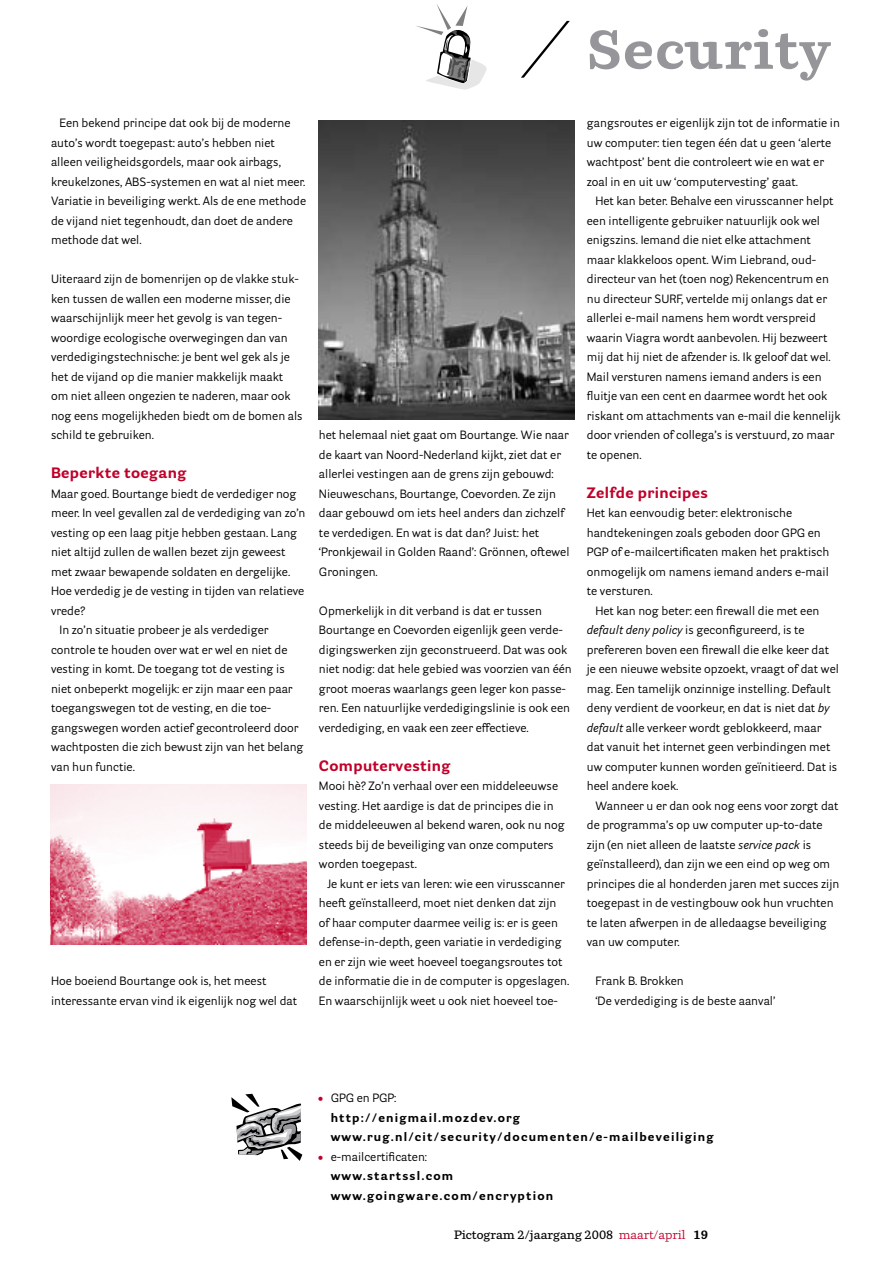
<style>
.page{position:relative;width:893px;height:1263px;background:#fff}
.page>*{position:absolute;margin:0;border:0;box-sizing:border-box;transform-origin:0 0}
.t1{font:700 54px "Parry";letter-spacing:.025em;color:#96969a}
.t2{font:700 15px "Parry Grotesque";letter-spacing:.025em;color:#c0002a}
.t3{font:12px/19.5px "Parry Grotesque";color:#000}
.t4{font:700 12px/19.5px "Parry Grotesque";letter-spacing:.1em;color:#000}
.t5{font:600 12px "Parry";color:#000}
.s1{font-style:italic}
.s2{font-weight:400;color:#c0002a}
.s3{font-weight:400}
.s4{font-weight:700}
</style>
<div class="page">
<svg style="left:521px;top:20px;width:49px;height:58px"></svg>
<svg style="left:416px;top:4px;width:71px;height:86px"></svg>
<svg style="left:231px;top:1094px;width:71px;height:67px"></svg>
<img style="left:51px;top:784px;width:255px;height:161px">
<img style="left:319px;top:121px;width:255px;height:299px">
<p class="t3" style="left:51px;top:113px;width:257px;text-indent:9px">Een bekend principe dat ook bij de moderne auto’s wordt toegepast: auto’s hebben niet alleen veiligheidsgordels, maar ook airbags, kreukelzones, ABS-systemen en wat al niet meer.<br>Variatie in beveiliging werkt. Als de ene methode de vijand niet tegenhoudt, dan doet de andere methode dat wel.</p>
<p class="t3" style="left:51px;top:269px;width:253px">Uiteraard zijn de bomenrijen op de vlakke stuk&shy;ken tussen de wallen een moderne misser, die waarschijnlijk meer het gevolg is van tegen&shy;woordige ecologische overwegingen dan van verdedigingstechnische: je bent wel gek als je het de vijand op die manier makkelijk maakt om niet alleen ongezien te naderen, maar ook nog eens mogelijkheden biedt om de bomen als schild te gebruiken.</p>
<p class="t2" style="left:51px;top:463px;width:137px">Beperkte toegang</p>
<p class="t3" style="left:51px;top:484px;width:247px">Maar goed. Bourtange biedt de verdediger nog</p>
<p class="t3" style="left:51px;top:503px;width:256px">meer. In veel gevallen zal de verdediging van zo’n</p>
<p class="t3" style="left:51px;top:523px;width:248px">vesting op een laag pitje hebben gestaan. Lang</p>
<p class="t3" style="left:51px;top:542px;width:236px">niet altijd zullen de wallen bezet zijn geweest</p>
<p class="t3" style="left:51px;top:562px;width:241px">met zwaar bewapende soldaten en dergelijke.</p>
<p class="t3" style="left:51px;top:581px;width:255px">Hoe verdedig je de vesting in tijden van relatieve</p>
<p class="t3" style="left:51px;top:601px;width:36px">vrede?</p>
<p class="t3" style="left:60px;top:620px;width:210px">In zo’n situatie probeer je als verdediger</p>
<p class="t3" style="left:51px;top:640px;width:238px">controle te houden over wat er wel en niet de</p>
<p class="t3" style="left:51px;top:659px;width:235px">vesting in komt. De toegang tot de vesting is</p>
<p class="t3" style="left:51px;top:679px;width:243px">niet onbeperkt mogelijk: er zijn maar een paar</p>
<p class="t3" style="left:51px;top:698px;width:222px">toegangswegen tot de vesting, en die toe-</p>
<p class="t3" style="left:51px;top:718px;width:249px">gangswegen worden actief gecontroleerd door</p>
<p class="t3" style="left:51px;top:737px;width:254px">wachtposten die zich bewust zijn van het belang</p>
<p class="t3" style="left:51px;top:757px;width:85px">van hun functie.</p>
<p class="t3" style="left:51px;top:971px;width:248px">Hoe boeiend Bourtange ook is, het meest interessante ervan vind ik eigenlijk nog wel dat</p>
<p class="t3" style="left:319px;top:425px;width:252px">het helemaal niet gaat om Bourtange. Wie naar de kaart van Noord-Nederland kijkt, ziet dat er allerlei vestingen aan de grens zijn gebouwd:<br>Nieuweschans, Bourtange, Coevorden. Ze zijn daar gebouwd om iets heel anders dan zichzelf te verdedigen. En wat is dat dan? Juist: het ‘Pronkjewail in Golden Raand’: Grönnen, oftewel Groningen.</p>
<p class="t3" style="left:319px;top:601px;width:254px">Opmerkelijk in dit verband is dat er tussen Bourtange en Coevorden eigenlijk geen verde&shy;digingswerken zijn geconstrueerd. Dat was ook niet nodig: dat hele gebied was voorzien van één groot moeras waarlangs geen leger kon passe&shy;ren. Een natuurlijke verdedigingslinie is ook een verdediging, en vaak een zeer effectieve.</p>
<p class="t2" style="left:319px;top:756px;width:133px">Computervesting</p>
<p class="t3" style="left:319px;top:776px;width:247px">Mooi hè? Zo’n verhaal over een middeleeuwse vesting. Het aardige is dat de principes die in de middeleeuwen al bekend waren, ook nu nog steeds bij de beveiliging van onze computers worden toegepast.</p>
<p class="t3" style="left:319px;top:873px;width:252px;text-indent:9px">Je kunt er iets van leren: wie een virusscanner heeft geïnstalleerd, moet niet denken dat zijn of haar computer daarmee veilig is: er is geen defense-in-depth, geen variatie in verdediging en er zijn wie weet hoeveel toegangsroutes tot de informatie die in de computer is opgeslagen.<br>En waarschijnlijk weet u ook niet hoeveel toe-</p>
<h1 class="t1" style="left:587px;top:15px;width:245px">Security</h1>
<p class="t3" style="left:587px;top:113px;width:255px">gangsroutes er eigenlijk zijn tot de informatie in uw computer: tien tegen één dat u geen ‘alerte wachtpost’ bent die controleert wie en wat er zoal in en uit uw ‘computervesting’ gaat.</p>
<p class="t3" style="left:587px;top:191px;width:255px;text-indent:9px">Het kan beter. Behalve een virusscanner helpt een intelligente gebruiker natuurlijk ook wel enigszins. Iemand die niet elke attachment maar klakkeloos opent. Wim Liebrand, oud&shy;directeur van het (toen nog) Rekencentrum en nu directeur SURF, vertelde mij onlangs dat er allerlei e-mail namens hem wordt verspreid waarin Viagra wordt aanbevolen. Hij bezweert mij dat hij niet de afzender is. Ik geloof dat wel.<br>Mail versturen namens iemand anders is een fluitje van een cent en daarmee wordt het ook riskant om attachments van e-mail die kennelijk door vrienden of collega’s is verstuurd, zo maar te openen.</p>
<p class="t2" style="left:587px;top:483px;width:123px">Zelfde principes</p>
<p class="t3" style="left:587px;top:503px;width:244px">Het kan eenvoudig beter: elektronische handtekeningen zoals geboden door GPG en PGP of e-mailcertificaten maken het praktisch onmogelijk om namens iemand anders e-mail te versturen.</p>
<p class="t3" style="left:587px;top:601px;width:254px;text-indent:9px">Het kan nog beter: een firewall die met een <span class="s1">default deny policy</span> is geconfigureerd, is te prefereren boven een firewall die elke keer dat je een nieuwe website opzoekt, vraagt of dat wel mag. Een tamelijk onzinnige instelling. Default deny verdient de voorkeur, en dat is niet dat <span class="s1">by default</span> alle verkeer wordt geblokkeerd, maar dat vanuit het internet geen verbindingen met uw computer kunnen worden geïnitieerd. Dat is heel andere koek.</p>
<p class="t3" style="left:587px;top:796px;width:254px;text-indent:9px">Wanneer u er dan ook nog eens voor zorgt dat de programma’s op uw computer up-to-date zijn (en niet alleen de laatste <span class="s1">service pack</span> is geïnstalleerd), dan zijn we een eind op weg om principes die al honderden jaren met succes zijn toegepast in de vestingbouw ook hun vruchten te laten afwerpen in de alledaagse beveiliging van uw computer.</p>
<p class="t3" style="left:595px;top:971px;width:182px">Frank B. Brokken<br>‘De verdediging is de beste aanval’</p>
<p class="t4" style="left:331px;top:1088px;width:384px;text-indent:-13px"><span class="s2">•</span> <span class="s3">GPG en PGP:<br></span>http://enigmail.mozdev.org www.rug.nl/cit/security/documenten/e-mailbeveiliging</p>
<p class="t4" style="left:331px;top:1146px;width:224px;text-indent:-13px"><span class="s2">•</span> <span class="s3">e-mailcertificaten:<br></span>www.startssl.com www.goingware.com/encryption</p>
<p class="t5" style="left:454px;top:1227px;width:256px">Pictogram 2/jaargang 2008 <span class="s2">maart/april</span> <span class="s4">19</span></p>
</div>
